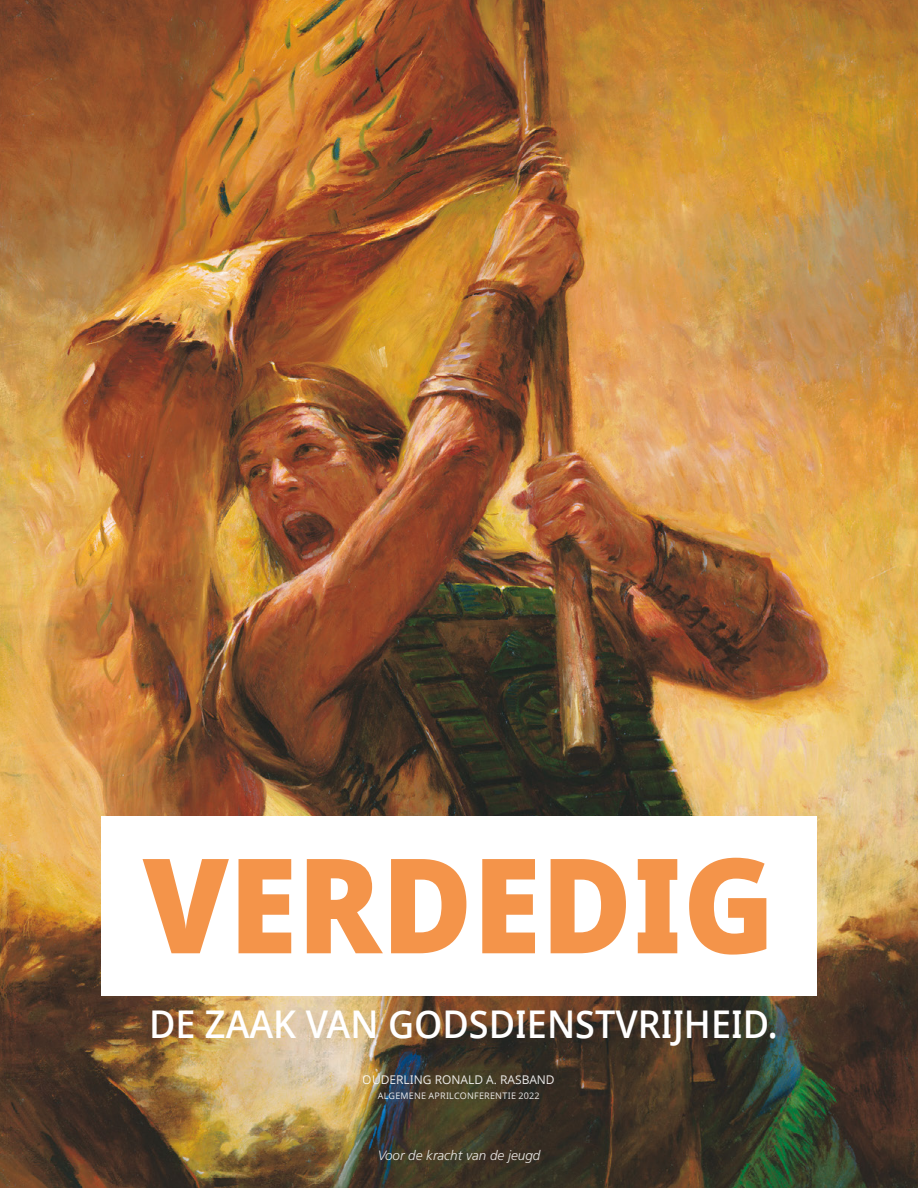
<style>
.page{position:relative;width:918px;height:1188px;background:#fff}
.page>*{position:absolute;margin:0;border:0;box-sizing:border-box;transform-origin:0 0}
.t1{font:800 132px "Dots Solidlds Lat";color:#f38836;scale:.94 1}
.Pull_Quote_Rasband{font:600 38.25px "Dots Solidlds Lat";color:#fff;scale:.94 1}
.t2{font:italic 300 13.5px "Frutigerlds Lat";color:#fff}
.t3{font:12px "Dots Solidlds Lat";color:#fff}
.t4{font:9px "Dots Solidlds Lat";letter-spacing:.025em;color:#fff}
</style>
<div class="page">
<img style="left:0;top:0;width:918px;height:1188px">
<div style="left:101px;top:816px;width:716px;height:180px;background:#fff"></div>
<h1 class="t1" style="left:143px;top:805px;width:674px">VERDEDIG</h1>
<p class="Pull_Quote_Rasband" style="left:149px;top:996px;width:670px">DE ZAAK VAN GODSDIENSTVRIJHEID.</p>
<p class="t3" style="left:363px;top:1071px;width:194px">OUDERLING RONALD A. RASBAND</p>
<p class="t4" style="left:378px;top:1089px;width:163px">ALGEMENE APRILCONFERENTIE 2022</p>
<p class="t2" style="left:377px;top:1145px;width:165px">Voor de kracht van de jeugd</p>
</div>
